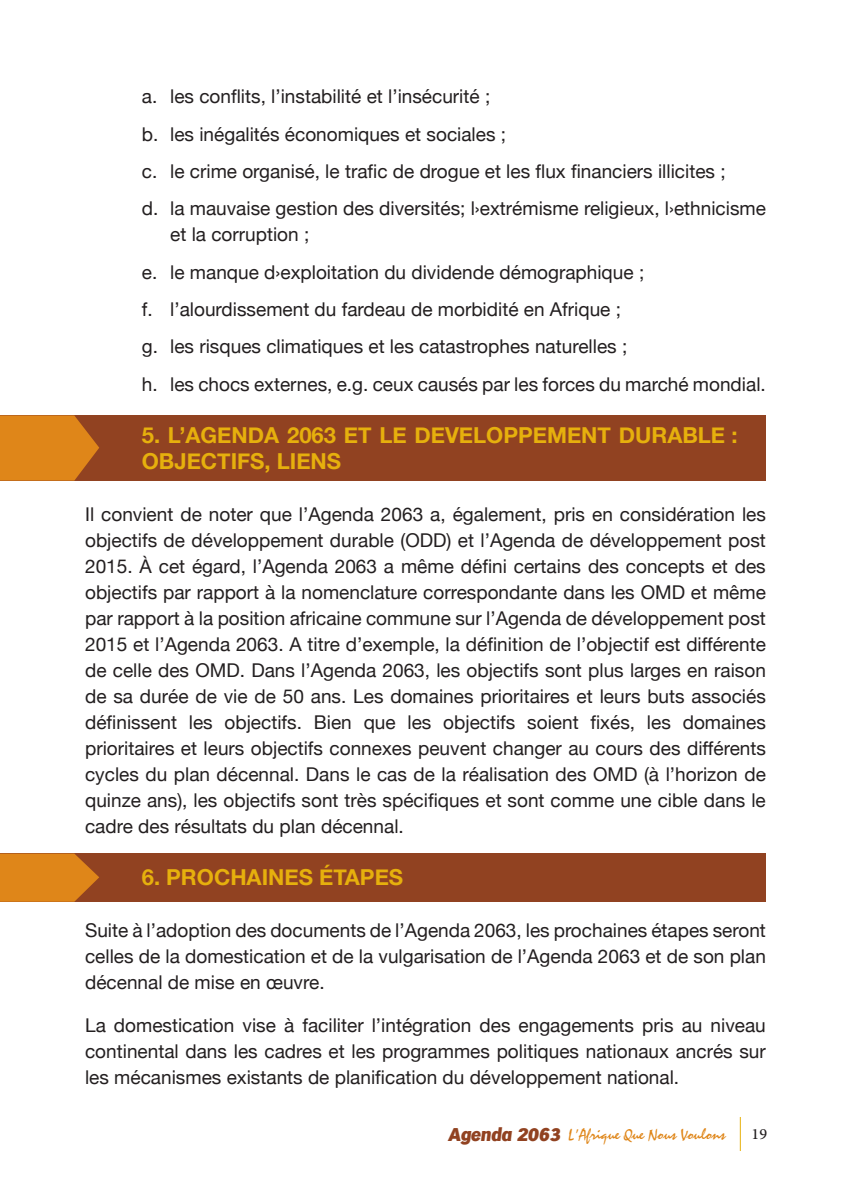
<style>
.page{position:relative;width:851px;height:1191px;background:#fff}
.page>*{position:absolute;margin:0;border:0;box-sizing:border-box;transform-origin:0 0}
.t1{font:700 22px/26px "Helvetica Neue";color:#e6b00d}
.t2{font:19px/26px "Helvetica Neue";color:#231f20;text-align:justify}
.t3{font:16px "Staccato 222 BT";color:#df8619}
.s1{font-family:"Hamburg";font-weight:800;font-style:italic;font-size:18px;color:#914221}
.s2{font-family:"Adobe Arabic";font-size:22px;color:#231f20}
</style>
<div class="page">
<hr style="left:739px;top:1117px;width:1px;height:34px;background:#e6b00d">
<div style="left:0;top:853px;width:765px;height:48px;background:#914221"></div>
<svg style="left:0;top:853px;width:99px;height:48px;background:#d47d1a"></svg>
<div style="left:0;top:415px;width:765px;height:65px;background:#914221"></div>
<svg style="left:0;top:415px;width:99px;height:65px;background:#d57d1a"></svg>
<p class="t2" style="left:142px;top:77px;width:625px;line-height:37.4px;text-align:left">a. les conflits, l’instabilité et l’insécurité ;<br>b. les inégalités économiques et sociales ;<br>c. le crime organisé, le trafic de drogue et les flux financiers illicites ;<br>d. la mauvaise gestion des diversités; l›extrémisme religieux, l›ethnicisme</p>
<p class="t2" style="left:142px;top:215px;width:625px;line-height:37.4px;text-align:left;text-indent:28px">et la corruption ;<br>e. le manque d›exploitation du dividende démographique ;<br>f. l’alourdissement du fardeau de morbidité en Afrique ;<br>g. les risques climatiques et les catastrophes naturelles ;<br>h. les chocs externes, e.g. ceux causés par les forces du marché mondial.</p>
<p class="t1" style="left:142px;top:421px;width:597px">5. L’AGENDA 2063 ET LE DEVELOPPEMENT DURABLE :<br>OBJECTIFS, LIENS</p>
<p class="t2" style="left:85px;top:500px;width:682px">Il convient de noter que l’Agenda 2063 a, également, pris en considération les objectifs de développement durable (ODD) et l’Agenda de développement post 2015. À cet égard, l’Agenda 2063 a même défini certains des concepts et des objectifs par rapport à la nomenclature correspondante dans les OMD et même par rapport à la position africaine commune sur l’Agenda de développement post 2015 et l’Agenda 2063. A titre d’exemple, la définition de l’objectif est différente de celle des OMD. Dans l’Agenda 2063, les objectifs sont plus larges en raison de sa durée de vie de 50 ans. Les domaines prioritaires et leurs buts associés définissent les objectifs. Bien que les objectifs soient fixés, les domaines prioritaires et leurs objectifs connexes peuvent changer au cours des différents cycles du plan décennal. Dans le cas de la réalisation des OMD (à l’horizon de quinze ans), les objectifs sont très spécifiques et sont comme une cible dans le cadre des résultats du plan décennal.</p>
<p class="t1" style="left:142px;top:863px;width:263px">6. PROCHAINES ÉTAPES</p>
<p class="t2" style="left:85px;top:916px;width:682px">Suite à l’adoption des documents de l’Agenda 2063, les prochaines étapes seront celles de la domestication et de la vulgarisation de l’Agenda 2063 et de son plan décennal de mise en œuvre.</p>
<p class="t2" style="left:85px;top:1011px;width:682px">La domestication vise à faciliter l’intégration des engagements pris au niveau continental dans les cadres et les programmes politiques nationaux ancrés sur les mécanismes existants de planification du développement national.</p>
<p class="t3" style="left:448px;top:1125px;width:320px"><span class="s1">Agenda 2063</span> L’Afrique Que Nous Voulons <span class="s2">19</span></p>
</div>
